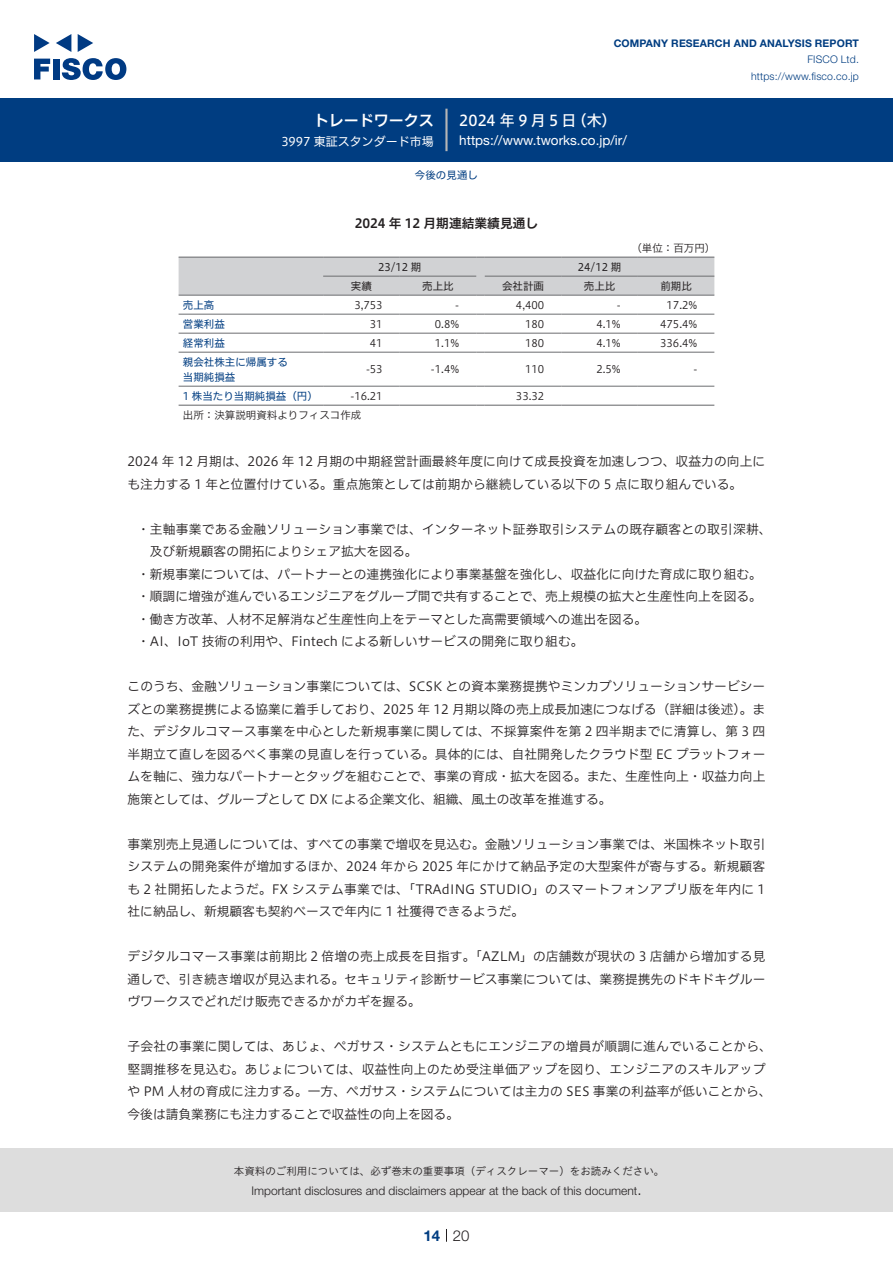
<style>
.page{position:relative;width:893px;height:1263px;background:#fff}
.page>*{position:absolute;margin:0;border:0;box-sizing:border-box;transform-origin:0 0}
.t1{font:15px "Hiragino UD Sans F Std N W5";letter-spacing:.215em;color:#fff}
.t2{font:15px "Hiragino UD Sans F Std N W6";color:#fff}
.t3{font:300 15px "Helvetica Neue LT Std";color:#231f20}
.t4{font:700 15px "Helvetica Neue LT Std";color:#003d81}
.t5{font:13.5px "Helvetica Neue LT Std";color:#fff}
.本文{font:12.75px/22.5px "Hiragino UD Sans F Std N W3";color:#231f20;text-align:justify}
.本文3mm{font:12.75px/22.5px "Hiragino UD Sans F Std N W3";color:#231f20}
.チャートタイトル{font:12.75px "Hiragino UD Sans F Std N W6";color:#231f20}
.t6{font:300 12px "Helvetica Neue LT Std";color:#231f20}
.t7{font:12px "Hiragino UD Sans F Std N W4";color:#fff}
.表数字{font:10.5px "Hiragino UD Sans F Std N W3";color:#231f20}
.t8{font:10.5px "Hiragino UD Sans Std W3";color:#231f20}
.表左{font:10.5px "Hiragino UD Sans F Std N W4";color:#003d81}
.t9{font:700 10.5px "Helvetica Neue LT Std";letter-spacing:.015em;color:#003d81}
.t10{font:300 10.5px/16.5px "Helvetica Neue LT Std";letter-spacing:.015em;color:#003d81;text-align:right}
.表上{font:10.5px "Hiragino UD Sans F Std N W4";color:#231f20}
.表組み基本スタイル{font:10.5px "Hiragino UD Sans F Std N W3";color:#231f20}
.表単位{font:10.5px "Hiragino UD Sans F Std N W3";color:#231f20}
.ヘッダー{font:10.5px "Hiragino UD Sans F Std N W4";color:#003d81}
</style>
<div class="page">
<div style="left:0;top:1148px;width:893px;height:64px;background:#ddd"></div>
<svg style="left:34px;top:59px;width:16px;height:20px"></svg>
<div style="left:53px;top:59px;width:6px;height:20px;background:#003a83"></div>
<svg style="left:62px;top:58px;width:64px;height:22px"></svg>
<svg style="left:34px;top:34px;width:16px;height:18px"></svg>
<svg style="left:78px;top:34px;width:15px;height:18px"></svg>
<svg style="left:56px;top:34px;width:15px;height:18px"></svg>
<div style="left:0;top:98px;width:893px;height:64px;background:#003d81"></div>
<hr style="left:445px;top:109px;width:3px;height:42px;background:#b5b5b6">
<svg style="left:446px;top:1229px;width:1px;height:13px"></svg>
<hr style="left:179px;top:314px;width:144px;height:1px;background:#6c6d70">
<hr style="left:323px;top:314px;width:77px;height:1px;background:#6c6d70">
<hr style="left:400px;top:314px;width:76px;height:1px;background:#6c6d70">
<hr style="left:485px;top:314px;width:76px;height:1px;background:#6c6d70">
<hr style="left:561px;top:314px;width:77px;height:1px;background:#6c6d70">
<hr style="left:638px;top:314px;width:76px;height:1px;background:#6c6d70">
<hr style="left:179px;top:333px;width:144px;height:1px;background:#6c6d70">
<hr style="left:323px;top:333px;width:77px;height:1px;background:#6c6d70">
<hr style="left:400px;top:333px;width:76px;height:1px;background:#6c6d70">
<hr style="left:485px;top:333px;width:76px;height:1px;background:#6c6d70">
<hr style="left:561px;top:333px;width:77px;height:1px;background:#6c6d70">
<hr style="left:638px;top:333px;width:76px;height:1px;background:#6c6d70">
<hr style="left:179px;top:352px;width:144px;height:1px;background:#6c6d70">
<hr style="left:323px;top:352px;width:77px;height:1px;background:#6c6d70">
<hr style="left:400px;top:352px;width:76px;height:1px;background:#6c6d70">
<hr style="left:485px;top:352px;width:76px;height:1px;background:#6c6d70">
<hr style="left:561px;top:352px;width:77px;height:1px;background:#6c6d70">
<hr style="left:638px;top:352px;width:76px;height:1px;background:#6c6d70">
<hr style="left:179px;top:386px;width:144px;height:1px;background:#6c6d70">
<hr style="left:323px;top:386px;width:77px;height:1px;background:#6c6d70">
<hr style="left:400px;top:386px;width:76px;height:1px;background:#6c6d70">
<hr style="left:485px;top:386px;width:76px;height:1px;background:#6c6d70">
<hr style="left:561px;top:386px;width:77px;height:1px;background:#6c6d70">
<hr style="left:638px;top:386px;width:76px;height:1px;background:#6c6d70">
<svg style="left:179px;top:257px;width:535px;height:39px;background:#cbccce"></svg>
<hr style="left:485px;top:257px;width:76px;height:1px;background:#6c6d70">
<hr style="left:561px;top:257px;width:77px;height:1px;background:#6c6d70">
<hr style="left:638px;top:257px;width:76px;height:1px;background:#6c6d70">
<hr style="left:179px;top:405px;width:144px;height:1px;background:#6c6d70">
<hr style="left:323px;top:405px;width:77px;height:1px;background:#6c6d70">
<hr style="left:400px;top:405px;width:76px;height:1px;background:#6c6d70">
<hr style="left:485px;top:405px;width:76px;height:1px;background:#6c6d70">
<hr style="left:561px;top:405px;width:77px;height:1px;background:#6c6d70">
<hr style="left:638px;top:405px;width:76px;height:1px;background:#6c6d70">
<p class="t2" style="left:314px;top:109px;width:122px">トレードワークス</p>
<p class="t7" style="left:281px;top:132px;width:154px">3997 東証スタンダード市場</p>
<p class="t9" style="left:614px;top:37px;width:247px">COMPANY RESEARCH AND ANALYSIS REPORT</p>
<p class="t10" style="left:751px;top:51px;width:109px">FISCO Ltd. https://www.fisco.co j p.</p>
<p class="t1" style="left:459px;top:109px;width:119px">2024年9月5日</p>
<p class="t1" style="left:572px;top:109px;width:46px">（木(</p>
<p class="t5" style="left:459px;top:132px;width:169px">https://www.tworks. c o j p. /i r/</p>
<p class="ヘッダー" style="left:415px;top:167px;width:64px">今後の見通し</p>
<p class="チャートタイトル" style="left:355px;top:214px;width:185px">2024 年 12 月期連結業績見通し</p>
<p class="表単位" style="left:631px;top:240px;width:85px">（単位：百万円(</p>
<p class="表上" style="left:378px;top:259px;width:45px">23/12 期</p>
<p class="表上" style="left:578px;top:259px;width:45px">24/12 期</p>
<p class="表上" style="left:351px;top:278px;width:22px">実績</p>
<p class="表上" style="left:422px;top:278px;width:33px">売上比</p>
<p class="表上" style="left:502px;top:278px;width:43px">会社計画</p>
<p class="表上" style="left:584px;top:278px;width:33px">売上比</p>
<p class="表上" style="left:660px;top:278px;width:33px">前期比</p>
<p class="表左" style="left:183px;top:297px;width:33px">売上高</p>
<p class="表数字" style="left:354px;top:297px;width:30px">3,753</p>
<p class="表数字" style="left:455px;top:297px;width:5px">-</p>
<p class="表数字" style="left:516px;top:297px;width:30px">4,400</p>
<p class="表数字" style="left:617px;top:297px;width:5px">-</p>
<p class="表数字" style="left:667px;top:297px;width:32px">17.2%</p>
<p class="表左" style="left:183px;top:316px;width:43px">営業利益</p>
<p class="表数字" style="left:370px;top:316px;width:14px">31</p>
<p class="表数字" style="left:435px;top:316px;width:26px">0.8%</p>
<p class="表数字" style="left:525px;top:316px;width:21px">180</p>
<p class="表数字" style="left:596px;top:316px;width:26px">4.1%</p>
<p class="表数字" style="left:660px;top:316px;width:39px">475.4%</p>
<p class="表左" style="left:183px;top:335px;width:43px">経常利益</p>
<p class="表左" style="left:183px;top:354px;width:106px">親会社株主に帰属する</p>
<p class="表左" style="left:183px;top:369px;width:54px">当期純損益</p>
<p class="表数字" style="left:370px;top:335px;width:14px">41</p>
<p class="表数字" style="left:366px;top:361px;width:18px">-53</p>
<p class="表数字" style="left:435px;top:335px;width:26px">1.1%</p>
<p class="表数字" style="left:431px;top:361px;width:30px">-1.4%</p>
<p class="表数字" style="left:525px;top:335px;width:21px">180</p>
<p class="表数字" style="left:525px;top:361px;width:21px">110</p>
<p class="表数字" style="left:596px;top:335px;width:26px">4.1%</p>
<p class="表数字" style="left:596px;top:361px;width:26px">2.5%</p>
<p class="表数字" style="left:660px;top:335px;width:39px">336.4%</p>
<p class="表数字" style="left:693px;top:361px;width:5px">-</p>
<p class="表左" style="left:183px;top:388px;width:137px">1 株当たり当期純損益（円(</p>
<p class="表組み基本スタイル" style="left:183px;top:407px;width:180px">出所：決算説明資料よりフィスコ作成</p>
<p class="本文" style="left:128px;top:449px;width:639px">2024 年 12 月期は、2026 年 12 月期の中期経営計画最終年度に向けて成長投資を加速しつつ、収益力の向上にも注力する 1 年と位置付けている。重点施策としては前期から継続している以下の 5 点に取り組んでいる。</p>
<p class="本文3mm" style="left:150px;top:517px;width:623px;text-indent:-13px">・主軸事業である金融ソリューション事業では、インターネット証券取引システムの既存顧客との取引深耕、及び新規顧客の開拓によりシェア拡大を図る。</p>
<p class="本文3mm" style="left:137px;top:562px;width:626px">・新規事業については、パートナーとの連携強化により事業基盤を強化し、収益化に向けた育成に取り組む。</p>
<p class="本文3mm" style="left:137px;top:584px;width:626px">・順調に増強が進んでいるエンジニアをグループ間で共有することで、売上規模の拡大と生産性向上を図る。</p>
<p class="本文3mm" style="left:137px;top:607px;width:512px">・働き方改革、人材不足解消など生産性向上をテーマとした高需要領域への進出を図る。</p>
<p class="本文3mm" style="left:137px;top:629px;width:448px">・AI、IoT 技術の利用や、Fintech による新しいサービスの開発に取り組む。</p>
<p class="本文" style="left:128px;top:674px;width:639px">このうち、金融ソリューション事業については、SCSK との資本業務提携やミンカブソリューションサービシーズとの業務提携による協業に着手しており、2025 年 12 月期以降の売上成長加速につなげる（詳細は後述）。また、デジタルコマース事業を中心とした新規事業に関しては、不採算案件を第 2 四半期までに清算し、第 3 四半期立て直しを図るべく事業の見直しを行っている。具体的には、自社開発したクラウド型 EC プラットフォームを軸に、強力なパートナーとタッグを組むことで、事業の育成・拡大を図る。また、生産性向上・収益力向上施策としては、グループとして DX による企業文化、組織、風土の改革を推進する。</p>
<p class="本文" style="left:128px;top:832px;width:639px">事業別売上見通しについては、すべての事業で増収を見込む。金融ソリューション事業では、米国株ネット取引システムの開発案件が増加するほか、2024 年から 2025 年にかけて納品予定の大型案件が寄与する。新規顧客も 2 社開拓したようだ。FX システム事業では、「TRAdING STUDIO」のスマートフォンアプリ版を年内に 1社に納品し、新規顧客も契約ベースで年内に 1 社獲得できるようだ。</p>
<p class="本文" style="left:128px;top:944px;width:639px">デジタルコマース事業は前期比 2 倍増の売上成長を目指す。「AZLM」の店舗数が現状の 3 店舗から増加する見通しで、引き続き増収が見込まれる。セキュリティ診断サービス事業については、業務提携先のドキドキグルーヴワークスでどれだけ販売できるかがカギを握る。</p>
<p class="本文" style="left:128px;top:1034px;width:646px;text-align:left">子会社の事業に関しては、あじょ、ペガサス・システムともにエンジニアの増員が順調に進んでいることから、堅調推移を見込む。あじょについては、収益性向上のため受注単価アップを図り、エンジニアのスキルアップや PM 人材の育成に注力する。一方、ペガサス・システムについては主力の SES 事業の利益率が低いことから、今後は請負業務にも注力することで収益性の向上を図る。</p>
<p class="表数字" style="left:350px;top:388px;width:34px">-16.21</p>
<p class="表数字" style="left:516px;top:388px;width:30px">33.32</p>
<p class="t8" style="left:234px;top:1163px;width:432px">本資料のご利用については、必ず巻末の重要事項（ディスクレーマー）をお読みください。</p>
<p class="t3" style="left:637px;top:1180px;width:6px">.</p>
<p class="t6" style="left:251px;top:1183px;width:387px">Important disclosures and disclaimers appear at the back of this document</p>
<p class="t4" style="left:423px;top:1226px;width:18px">14</p>
<p class="t3" style="left:453px;top:1226px;width:18px">20</p>
</div>
